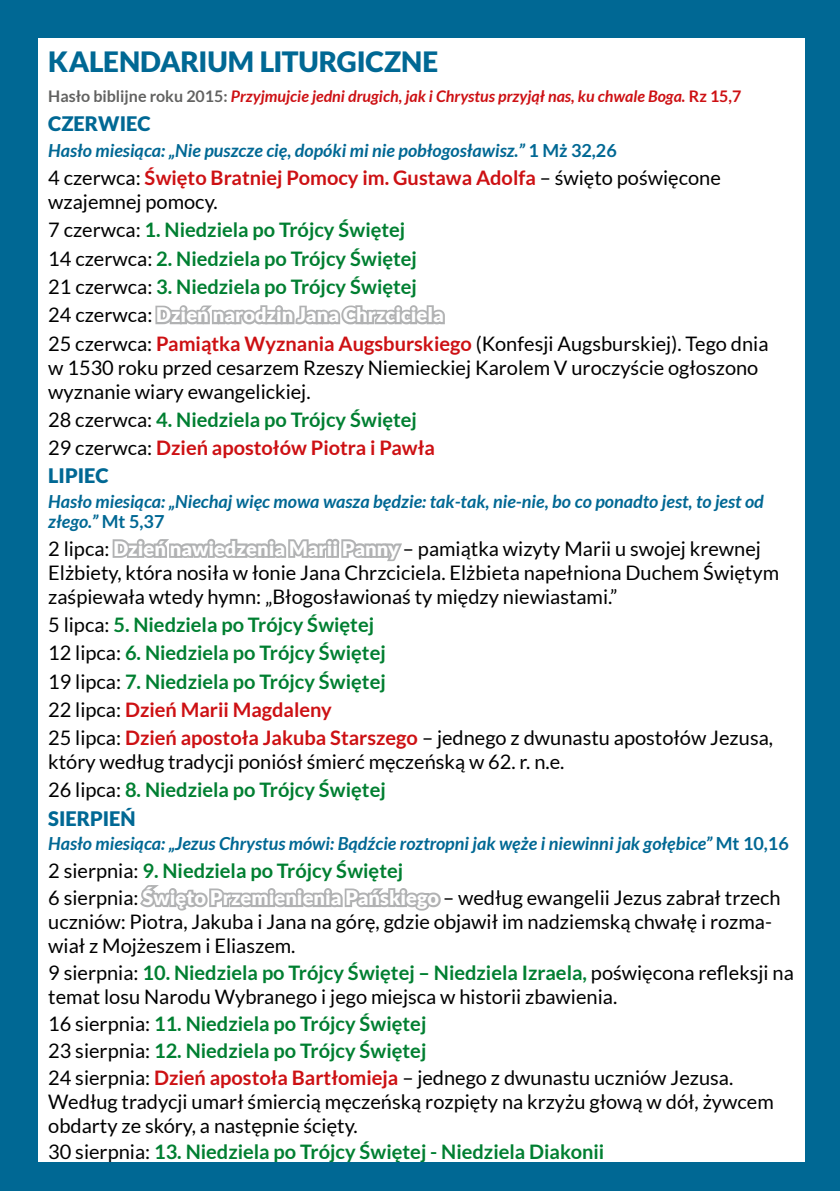
<style>
.page{position:relative;width:840px;height:1191px;background:#fff}
.page>*{position:absolute;margin:0;border:0;box-sizing:border-box;transform-origin:0 0}
.t1{font:900 28px "Lato";letter-spacing:-.005em;color:#006894}
.t2{font:20px/24px "Lato";color:#000}
.t3{font:700 20px/28.2px "Lato";color:#007f31}
.t4{font:900 20px "Lato";color:#006894}
.t5{font:italic 700 18px/20px "Lato";color:#006894}
.t6{font:italic 700 16px "Lato";color:#cd1013}
.s1{font-style:normal;color:#626261}
.s2{font-style:normal}
.s3{font-weight:700;color:#cd1013}
.s4{font-weight:700;color:#007f31}
.s5{font-weight:900;color:#fff}
.s6{font-weight:400;color:#000}
.s7{color:#cd1013}
.s8{font-weight:900;color:#006894}
</style>
<div class="page">
<svg style="left:155px;top:305px;width:290px;height:20px"></svg>
<svg style="left:112px;top:538px;width:290px;height:24px"></svg>
<svg style="left:140px;top:885px;width:301px;height:26px"></svg>
<div style="left:0;top:0;width:839px;height:37px;background:#006894"></div>
<div style="left:805px;top:0;width:34px;height:1191px;background:#006894"></div>
<div style="left:0;top:1162px;width:839px;height:29px;background:#006894"></div>
<div style="left:0;top:0;width:37px;height:1191px;background:#006894"></div>
<h1 class="t1" style="left:48px;top:45px;width:391px">KALENDARIUM LITURGICZNE</h1>
<p class="t6" style="left:48px;top:87px;width:694px"><span class="s1">Hasło biblijne roku 2015:</span> Przyjmujcie jedni drugich, jak i Chrystus przyjął nas, ku chwale Boga. <span class="s2">Rz 15,7</span></p>
<p class="t4" style="left:48px;top:112px;width:104px">CZERWIEC</p>
<p class="t5" style="left:48px;top:141px;width:570px">Hasło miesiąca: „Nie puszcze cię, dopóki mi nie pobłogosławisz.” <span class="s2">1 Mż 32,26</span></p>
<p class="t2" style="left:48px;top:166px;width:673px">4 czerwca: <span class="s3">Święto Bratniej Pomocy im. Gustawa Adolfa</span> – święto poświęcone wzajemnej pomocy.</p>
<p class="t2" style="left:48px;top:216px;width:721px;line-height:28.2px">7 czerwca: <span class="s4">1. Niedziela po Trójcy Świętej<br></span>14 czerwca: <span class="s4">2. Niedziela po Trójcy Świętej<br></span>21 czerwca: <span class="s4">3. Niedziela po Trójcy Świętej<br></span>24 czerwca: <span class="s5">Dzień narodzin Jana Chrzciciela<br></span>25 czerwca: <span class="s3">Pamiątka Wyznania Augsburskiego</span> (Konfesji Augsburskiej). Tego dnia</p>
<p class="t2" style="left:48px;top:355px;width:711px">w 1530 roku przed cesarzem Rzeszy Niemieckiej Karolem V uroczyście ogłoszono wyznanie wiary ewangelickiej.</p>
<p class="t3" style="left:48px;top:405px;width:388px"><span class="s6">28 czerwca:</span> 4. Niedziela po Trójcy Świętej<br><span class="s6">29 czerwca:</span> <span class="s7">Dzień apostołów Piotra i Pawła<br></span><span class="s8">LIPIEC</span></p>
<p class="t5" style="left:48px;top:491px;width:716px">Hasło miesiąca: „Niechaj więc mowa wasza będzie: tak-tak, nie-nie, bo co ponadto jest, to jest od złego.” <span class="s2">Mt 5,37</span></p>
<p class="t2" style="left:48px;top:536px;width:732px">2 lipca: <span class="s5">Dzień nawiedzenia Marii Panny</span> – pamiątka wizyty Marii u swojej krewnej<br>Elżbiety, która nosiła w łonie Jana Chrzciciela. Elżbieta napełniona Duchem Świętym zaśpiewała wtedy hymn: „Błogosławionaś ty między niewiastami.”</p>
<p class="t3" style="left:48px;top:610px;width:726px"><span class="s6">5 lipca:</span> 5. Niedziela po Trójcy Świętej<br><span class="s6">12 lipca:</span> 6. Niedziela po Trójcy Świętej<br><span class="s6">19 lipca:</span> 7. Niedziela po Trójcy Świętej<br><span class="s6">22 lipca:</span> <span class="s7">Dzień Marii Magdaleny<br></span><span class="s6">25 lipca:</span> <span class="s7">Dzień apostoła Jakuba Starszego</span> <span class="s6">– jednego z dwunastu apostołów Jezusa,</span></p>
<p class="t2" style="left:48px;top:747px;width:517px;line-height:28.2px">który według tradycji poniósł śmierć męczeńską w 62. r. n.e.<br>26 lipca: <span class="s4">8. Niedziela po Trójcy Świętej<br></span><span class="s8">SIERPIEŃ</span></p>
<p class="t5" style="left:48px;top:833px;width:741px">Hasło miesiąca: „Jezus Chrystus mówi: Bądźcie roztropni jak węże i niewinni jak gołębice” <span class="s2">Mt 10,16</span></p>
<p class="t2" style="left:48px;top:857px;width:733px;line-height:26.8px">2 sierpnia: <span class="s4">9. Niedziela po Trójcy Świętej<br></span>6 sierpnia: <span class="s5">Święto Przemienienia Pańskiego</span> – według ewangelii Jezus zabrał trzech</p>
<p class="t2" style="left:48px;top:909px;width:724px">uczniów: Piotra, Jakuba i Jana na górę, gdzie objawił im nadziemską chwałę i rozma&shy;wiał z Mojżeszem i Eliaszem.</p>
<p class="t2" style="left:48px;top:960px;width:746px">9 sierpnia: <span class="s4">10. Niedziela po Trójcy Świętej – Niedziela Izraela,</span> poświęcona refleksji na temat losu Narodu Wybranego i jego miejsca w historii zbawienia.</p>
<p class="t2" style="left:48px;top:1010px;width:686px;line-height:26.8px">16 sierpnia: <span class="s4">11. Niedziela po Trójcy Świętej<br></span>23 sierpnia: <span class="s4">12. Niedziela po Trójcy Świętej<br></span>24 sierpnia: <span class="s3">Dzień apostoła Bartłomieja</span> – jednego z dwunastu uczniów Jezusa.</p>
<p class="t2" style="left:48px;top:1089px;width:726px">Według tradycji umarł śmiercią męczeńską rozpięty na krzyżu głową w dół, żywcem obdarty ze skóry, a następnie ścięty.</p>
<p class="t3" style="left:48px;top:1137px;width:557px"><span class="s6">30 sierpnia:</span> 13. Niedziela po Trójcy Świętej - Niedziela Diakonii</p>
</div>
